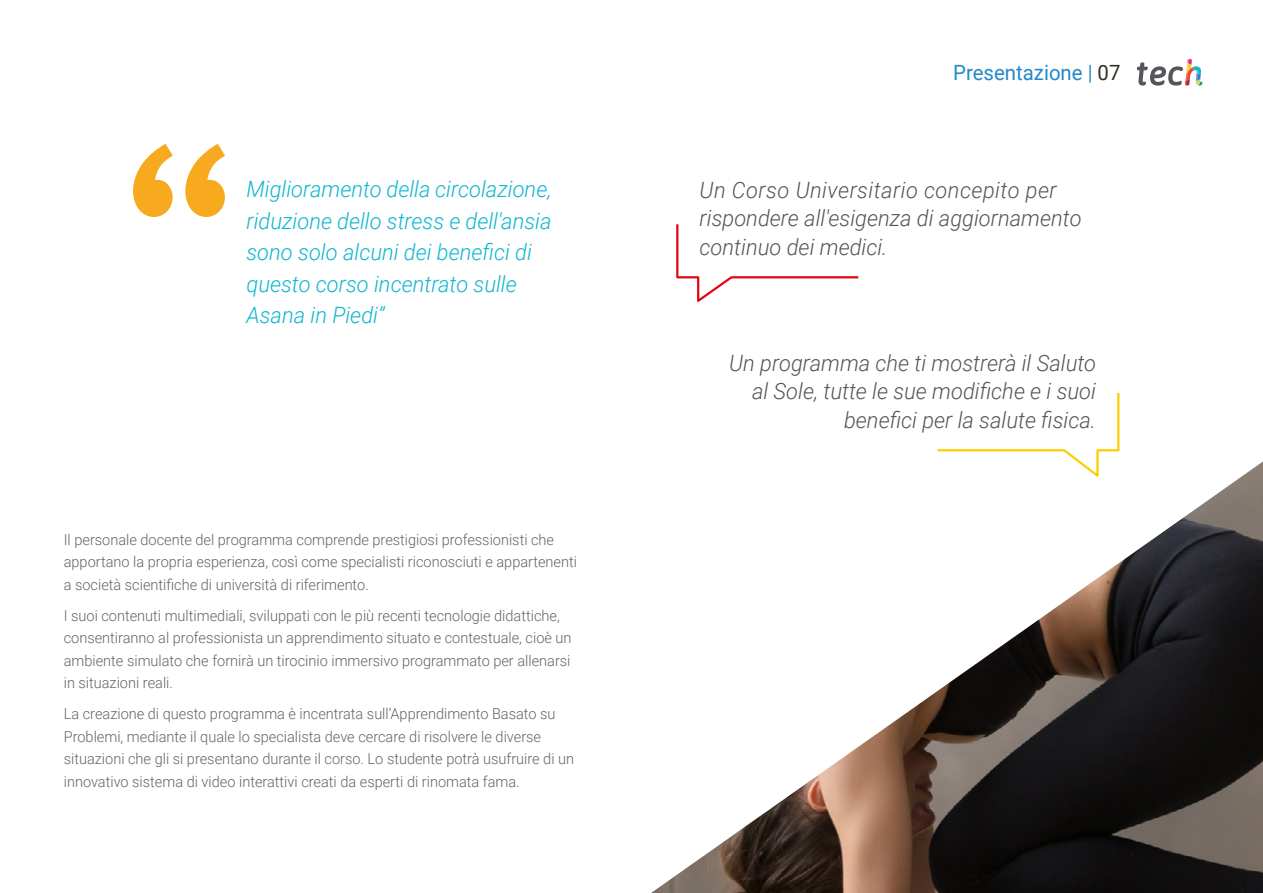
<style>
.page{position:relative;width:1263px;height:893px;background:#fff}
.page>*{position:absolute;margin:0;border:0;box-sizing:border-box;transform-origin:0 0}
.t1{font:italic 300 22.5px/28.5px "Roboto";color:#52555b;text-align:right}
.t2{font:italic 300 22.5px/31.5px "Roboto";color:#0fb6cf}
.t3{font:21px "Roboto";color:#2488c9}
.t4{font:300 15px/22.5px "Roboto";color:#61646a}
.s1{color:#312e20}
</style>
<div class="page">
<svg style="left:133px;top:144px;width:92px;height:73px"></svg>
<svg style="left:1137px;top:59px;width:65px;height:27px"></svg>
<svg style="left:937px;top:393px;width:183px;height:68px"></svg>
<svg style="left:676px;top:224px;width:183px;height:78px"></svg>
<img style="left:651px;top:461px;width:612px;height:432px">
<h1 class="t2" style="left:246px;top:173px;width:307px">Miglioramento della circolazione, riduzione dello stress e dell'ansia sono solo alcuni dei benefici di questo corso incentrato sulle<br>Asana in Piedi”</h1>
<p class="t4" style="left:64px;top:527px;width:515px">Il personale docente del programma comprende prestigiosi professionisti che apportano la propria esperienza, così come specialisti riconosciuti e appartenenti a società scientifiche di università di riferimento.</p>
<p class="t4" style="left:64px;top:603px;width:509px">I suoi contenuti multimediali, sviluppati con le più recenti tecnologie didattiche, consentiranno al professionista un apprendimento situato e contestuale, cioè un ambiente simulato che fornirà un tirocinio immersivo programmato per allenarsi in situazioni reali.</p>
<p class="t4" style="left:64px;top:702px;width:512px">La creazione di questo programma è incentrata sull’Apprendimento Basato su Problemi, mediante il quale lo specialista deve cercare di risolvere le diverse situazioni che gli si presentano durante il corso. Lo studente potrà usufruire di un innovativo sistema di video interattivi creati da esperti di rinomata fama.</p>
<h2 class="t3" style="left:953px;top:57px;width:169px">Presentazione | <span class="s1">07</span></h2>
<h1 class="t1" style="left:700px;top:175px;width:383px;text-align:left">Un Corso Universitario concepito per rispondere all'esigenza di aggiornamento continuo dei medici.</h1>
<h1 class="t1" style="left:729px;top:348px;width:368px">Un programma che ti mostrerà il Saluto al Sole, tutte le sue modifiche e i suoi benefici per la salute fisica.</h1>
</div>
